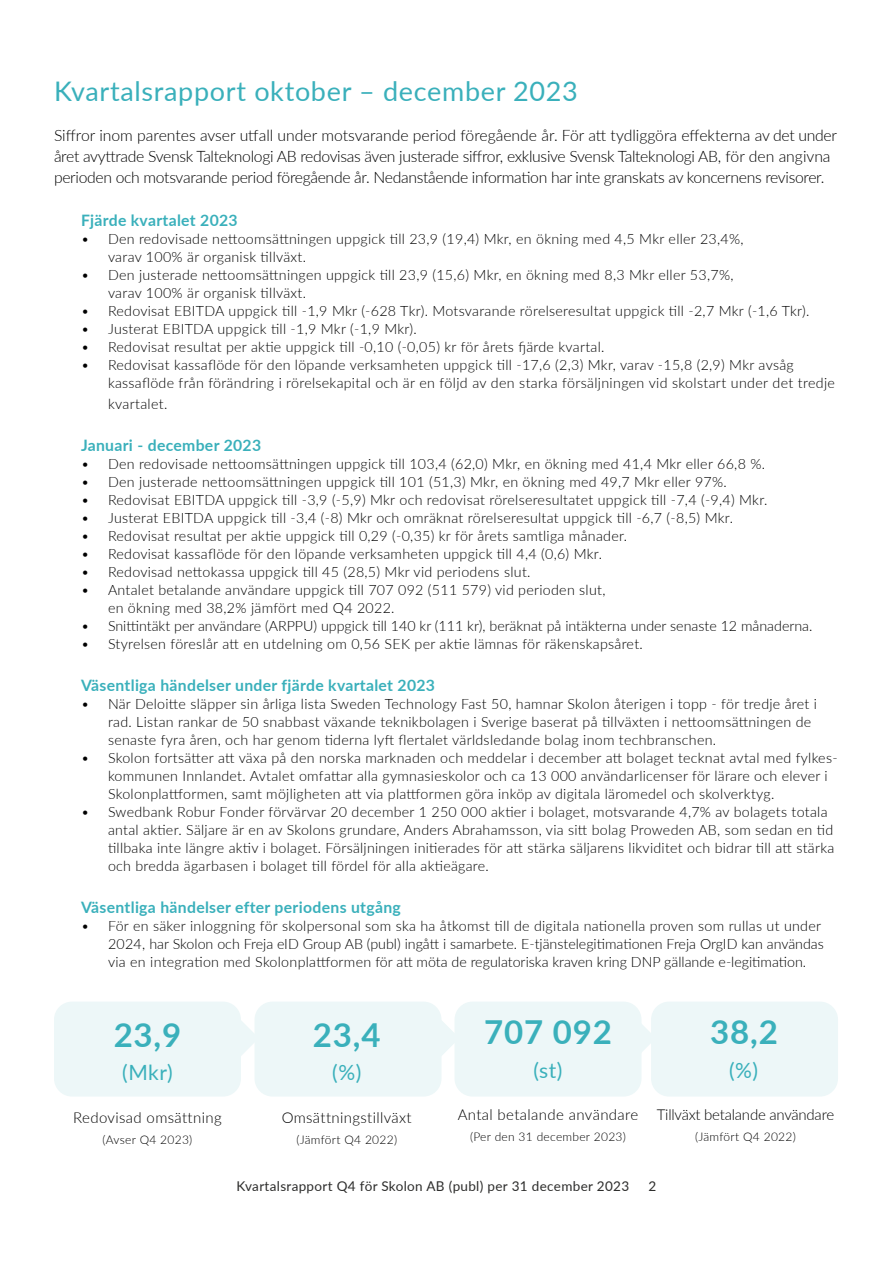
<style>
.page{position:relative;width:893px;height:1263px;background:#fff}
.page>*{position:absolute;margin:0;border:0;box-sizing:border-box;transform-origin:0 0}
.t1{font:700 33px "Lato";letter-spacing:.025em;color:#3ab0bb}
.t2{font:27px "Lato";letter-spacing:.025em;color:#3ab0bb}
.t3{font:21px "Lato";color:#3ab0bb}
.t4{font:300 15.75px/21px "Lato";letter-spacing:-.02em;color:#000}
.t5{font:700 15.75px "Lato";letter-spacing:.02em;color:#3ab0bb}
.t6{font:300 15px "Lato";letter-spacing:.025em;color:#000}
.t7{font:300 15px "Lato";letter-spacing:-.015em;color:#000}
.t8{font:300 14.25px/18px "Lato";letter-spacing:.02em;color:#000}
.t9{font:300 14.25px/18px "Lato";color:#000101}
.t10{font:300 14.25px "Lato";color:#000}
.t11{font:13.5px "Lato";letter-spacing:.025em;color:#2d2d2c}
.t12{font:300 12px "Lato";letter-spacing:.025em;color:#000}
</style>
<div class="page">
<div style="left:454px;top:1001px;width:187px;height:95px;background:#edf7f8;border-radius:18px"></div>
<div style="left:651px;top:1001px;width:187px;height:95px;background:#edf7f8;border-radius:18px"></div>
<svg style="left:241px;top:1021px;width:14px;height:35px"></svg>
<div style="left:255px;top:1001px;width:186px;height:95px;background:#edf7f8;border-radius:18px"></div>
<div style="left:54px;top:1001px;width:187px;height:95px;background:#edf7f8;border-radius:18px"></div>
<svg style="left:441px;top:1020px;width:13px;height:37px"></svg>
<svg style="left:641px;top:1023px;width:10px;height:31px"></svg>
<h2 class="t2" style="left:54px;top:72px;width:525px">Kvartalsrapport oktober – december 2023</h2>
<p class="t4" style="left:54px;top:124px;width:784px">Siffror inom parentes avser utfall under motsvarande period föregående år. För att tydliggöra effekterna av det under året avyttrade Svensk Talteknologi AB redovisas även justerade siffror, exklusive Svensk Talteknologi AB, för den angivna perioden och motsvarande period föregående år. Nedanstående information har inte granskats av koncernens revisorer.</p>
<p class="t5" style="left:81px;top:208px;width:158px">Fjärde kvartalet 2023</p>
<p class="t8" style="left:108px;top:229px;width:637px;text-indent:-27px">• Den redovisade nettoomsättningen uppgick till 23,9 (19,4) Mkr, en ökning med 4,5 Mkr eller 23,4%, varav 100% är organisk tillväxt.</p>
<p class="t8" style="left:108px;top:265px;width:627px;text-indent:-27px">• Den justerade nettoomsättningen uppgick till 23,9 (15,6) Mkr, en ökning med 8,3 Mkr eller 53,7%, varav 100% är organisk tillväxt.</p>
<p class="t8" style="left:81px;top:301px;width:730px">• Redovisat EBITDA uppgick till -1,9 Mkr (-628 Tkr). Motsvarande rörelseresultat uppgick till -2,7 Mkr (-1,6 Tkr).</p>
<p class="t8" style="left:81px;top:319px;width:337px">• Justerat EBITDA uppgick till -1,9 Mkr (-1,9 Mkr).</p>
<p class="t8" style="left:81px;top:337px;width:525px">• Redovisat resultat per aktie uppgick till -0,10 (-0,05) kr för årets fjärde kvartal.</p>
<p class="t8" style="left:108px;top:355px;width:728px;text-indent:-27px">• Redovisat kassaflöde för den löpande verksamheten uppgick till -17,6 (2,3) Mkr, varav -15,8 (2,9) Mkr avsåg kassaflöde från förändring i rörelsekapital och är en följd av den starka försäljningen vid skolstart under det tredje</p>
<p class="t8" style="left:108px;top:394px;width:61px">kvartalet.</p>
<p class="t5" style="left:81px;top:433px;width:182px">Januari - december 2023</p>
<p class="t8" style="left:81px;top:454px;width:686px">• Den redovisade nettoomsättningen uppgick till 103,4 (62,0) Mkr, en ökning med 41,4 Mkr eller 66,8 %.</p>
<p class="t8" style="left:81px;top:472px;width:647px">• Den justerade nettoomsättningen uppgick till 101 (51,3) Mkr, en ökning med 49,7 Mkr eller 97%.</p>
<p class="t8" style="left:81px;top:490px;width:688px">• Redovisat EBITDA uppgick till -3,9 (-5,9) Mkr och redovisat rörelseresultatet uppgick till -7,4 (-9,4) Mkr.</p>
<p class="t8" style="left:81px;top:508px;width:653px">• Justerat EBITDA uppgick till -3,4 (-8) Mkr och omräknat rörelseresultat uppgick till -6,7 (-8,5) Mkr.</p>
<p class="t8" style="left:81px;top:526px;width:548px">• Redovisat resultat per aktie uppgick till 0,29 (-0,35) kr för årets samtliga månader.</p>
<p class="t8" style="left:81px;top:544px;width:522px">• Redovisat kassaflöde för den löpande verksamheten uppgick till 4,4 (0,6) Mkr.</p>
<p class="t8" style="left:81px;top:562px;width:451px">• Redovisad nettokassa uppgick till 45 (28,5) Mkr vid periodens slut.</p>
<p class="t8" style="left:108px;top:580px;width:499px;text-indent:-27px">• Antalet betalande användare uppgick till 707 092 (511 579) vid perioden slut, en ökning med 38,2% jämfört med Q4 2022.</p>
<p class="t10" style="left:81px;top:616px;width:733px">• Snittintäkt per användare (ARPPU) uppgick till 140 kr (111 kr), beräknat på intäkterna under senaste 12 månaderna.</p>
<p class="t8" style="left:81px;top:634px;width:563px">• Styrelsen föreslår att en utdelning om 0,56 SEK per aktie lämnas för räkenskapsåret.</p>
<p class="t5" style="left:81px;top:673px;width:356px">Väsentliga händelser under fjärde kvartalet 2023</p>
<p class="t8" style="left:108px;top:694px;width:710px;text-indent:-27px">• När Deloitte släpper sin årliga lista Sweden Technology Fast 50, hamnar Skolon återigen i topp - för tredje året i rad. Listan rankar de 50 snabbast växande teknikbolagen i Sverige baserat på tillväxten i nettoomsättningen de senaste fyra åren, och har genom tiderna lyft flertalet världsledande bolag inom techbranschen.</p>
<p class="t8" style="left:108px;top:748px;width:731px;text-indent:-27px">• Skolon fortsätter att växa på den norska marknaden och meddelar i december att bolaget tecknat avtal med fylkes&shy;kommunen Innlandet. Avtalet omfattar alla gymnasieskolor och ca 13 000 användarlicenser för lärare och elever i<br>Skolonplattformen, samt möjligheten att via plattformen göra inköp av digitala läromedel och skolverktyg.</p>
<p class="t8" style="left:108px;top:802px;width:728px;text-indent:-27px">• Swedbank Robur Fonder förvärvar 20 december 1 250 000 aktier i bolaget, motsvarande 4,7% av bolagets totala antal aktier. Säljare är en av Skolons grundare, Anders Abrahamsson, via sitt bolag Proweden AB, som sedan en tid tillbaka inte längre aktiv i bolaget. Försäljningen initierades för att stärka säljarens likviditet och bidrar till att stärka och bredda ägarbasen i bolaget till fördel för alla aktieägare.</p>
<p class="t5" style="left:81px;top:895px;width:321px">Väsentliga händelser efter periodens utgång</p>
<p class="t9" style="left:108px;top:916px;width:717px;text-indent:-27px">• För en säker inloggning för skolpersonal som ska ha åtkomst till de digitala nationella proven som rullas ut under<br>2024, har Skolon och Freja eID Group AB (publ) ingått i samarbete. E-tjänstelegitimationen Freja OrgID kan användas via en integration med Skolonplattformen för att möta de regulatoriska kraven kring DNP gällande e-legitimation.</p>
<h1 class="t1" style="left:114px;top:1010px;width:69px">23,9</h1>
<h3 class="t3" style="left:122px;top:1057px;width:52px">(Mkr)</h3>
<p class="t6" style="left:73px;top:1107px;width:150px">Redovisad omsättning</p>
<p class="t12" style="left:103px;top:1131px;width:91px">(Avser Q4 2023)</p>
<h1 class="t1" style="left:313px;top:1010px;width:69px">23,4</h1>
<h3 class="t3" style="left:332px;top:1057px;width:31px">(%)</h3>
<p class="t6" style="left:282px;top:1107px;width:132px">Omsättningstillväxt</p>
<p class="t12" style="left:296px;top:1131px;width:102px">(Jämfört Q4 2022)</p>
<h1 class="t1" style="left:484px;top:1008px;width:129px">707 092</h1>
<h3 class="t3" style="left:533px;top:1055px;width:31px">(st)</h3>
<p class="t6" style="left:458px;top:1104px;width:182px">Antal betalande användare</p>
<p class="t12" style="left:470px;top:1129px;width:157px">(Per den 31 december 2023)</p>
<h1 class="t1" style="left:710px;top:1008px;width:69px">38,2</h1>
<h3 class="t3" style="left:729px;top:1055px;width:31px">(%)</h3>
<p class="t7" style="left:657px;top:1104px;width:179px">Tillväxt betalande användare</p>
<p class="t12" style="left:695px;top:1129px;width:102px">(Jämfört Q4 2022)</p>
<p class="t11" style="left:237px;top:1176px;width:394px">Kvartalsrapport Q4 för Skolon AB (publ) per 31 december 2023</p>
<p class="t11" style="left:648px;top:1176px;width:9px">2</p>
</div>
